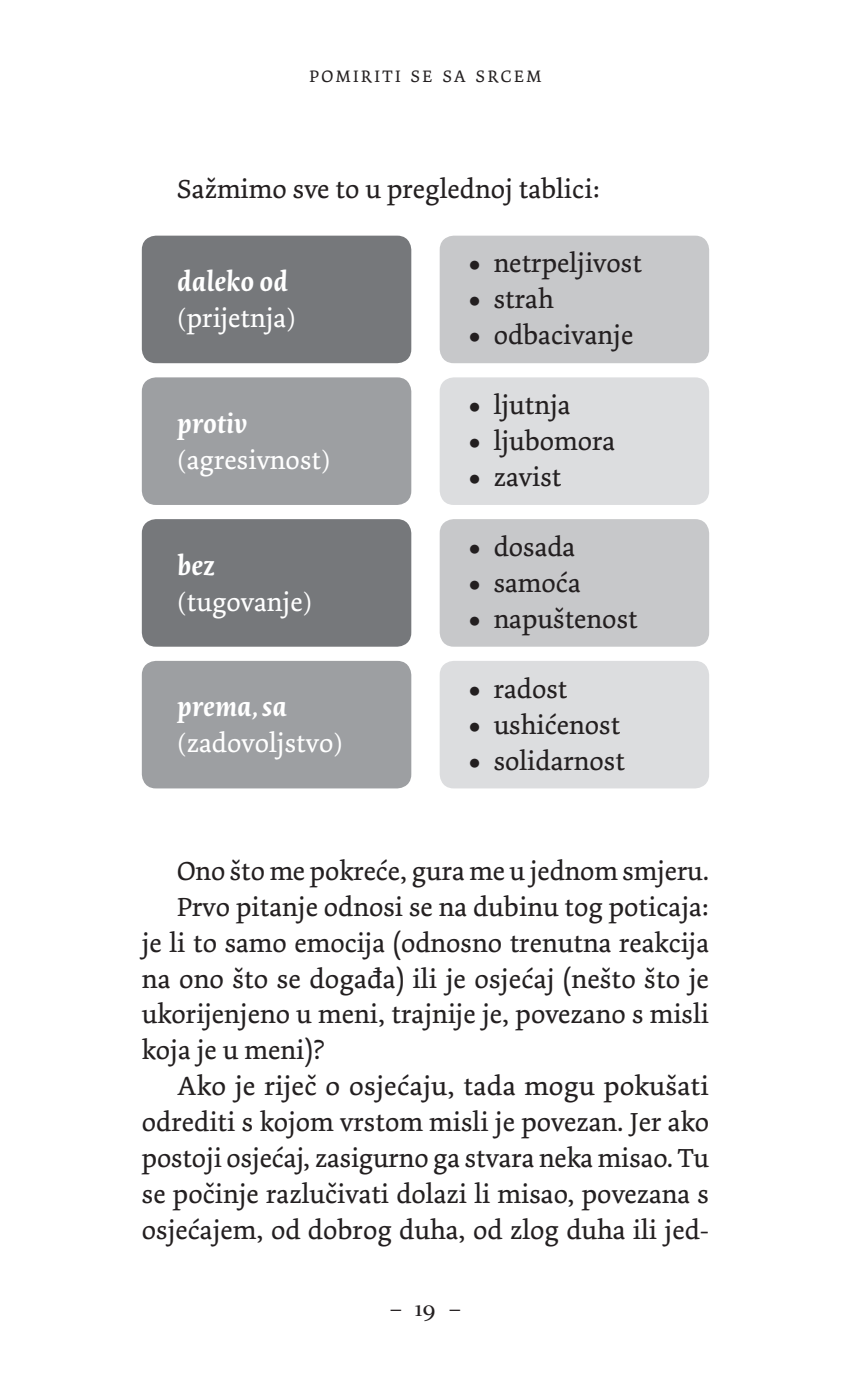
<style>
.page{position:relative;width:851px;height:1382px;background:#fff}
.page>*{position:absolute;margin:0;border:0;box-sizing:border-box;transform-origin:0 0}
.t1{font:27.5px "Dolly Pro";color:#231f20}
.t2{font:27.5px "Dolly Pro";color:#fff}
.t3{font:italic 700 27.5px "Novel Pro";color:#fff}
.t4{font:25px "Minion Pro";color:#231f20}
.t5{font:17.5px "Dolly Pro";letter-spacing:.145em;color:#231f20}
.s1{font-family:"Minion Pro"}
.s2{font-family:"Nunito";font-size:25px}
.s3{font-family:"Constantia";font-size:23.75px}
</style>
<div class="page">
<div style="left:439px;top:236px;width:270px;height:127px;background:#c7c8ca;border-radius:14px"></div>
<div style="left:439px;top:377px;width:270px;height:128px;background:#dcdddf;border-radius:14px"></div>
<div style="left:439px;top:519px;width:270px;height:128px;background:#c7c8ca;border-radius:14px"></div>
<div style="left:439px;top:661px;width:270px;height:127px;background:#dcdddf;border-radius:14px"></div>
<div style="left:142px;top:236px;width:269px;height:127px;background:#76787b;border-radius:14px"></div>
<div style="left:142px;top:377px;width:269px;height:128px;background:#9d9fa2;border-radius:14px"></div>
<div style="left:142px;top:519px;width:269px;height:128px;background:#76787b;border-radius:14px"></div>
<div style="left:142px;top:661px;width:269px;height:127px;background:#9d9fa2;border-radius:14px"></div>
<p class="t5" style="left:309px;top:65px;width:233px">POMIRITI SE SA SRCEM</p>
<p class="t1" style="left:177px;top:171px;width:424px">Sažmimo sve to u preglednoj tablici:</p>
<p class="t3" style="left:177px;top:260px;width:112px">daleko od</p>
<p class="t2" style="left:177px;top:301px;width:120px"><span class="s1">(</span>prijetnja<span class="s1">)</span></p>
<p class="t3" style="left:177px;top:402px;width:71px">protiv</p>
<p class="t2" style="left:177px;top:442px;width:155px"><span class="s1">(</span>agresivnost<span class="s1">)</span></p>
<p class="t3" style="left:177px;top:544px;width:39px">bez</p>
<p class="t2" style="left:177px;top:584px;width:136px"><span class="s1">(</span>tugovanje<span class="s1">)</span></p>
<p class="t3" style="left:177px;top:686px;width:111px">prema, sa</p>
<p class="t2" style="left:177px;top:726px;width:167px"><span class="s1">(</span>zadovoljstvo<span class="s1">)</span></p>
<p class="t1" style="left:468px;top:246px;width:175px"><span class="s2">•</span> netrpeljivost</p>
<p class="t1" style="left:468px;top:282px;width:87px"><span class="s2">•</span> strah</p>
<p class="t1" style="left:468px;top:318px;width:167px"><span class="s2">•</span> odbacivanje</p>
<p class="t1" style="left:468px;top:388px;width:104px"><span class="s2">•</span> ljutnja</p>
<p class="t1" style="left:468px;top:424px;width:149px"><span class="s2">•</span> ljubomora</p>
<p class="t1" style="left:468px;top:460px;width:95px"><span class="s2">•</span> zavist</p>
<p class="t1" style="left:468px;top:529px;width:109px"><span class="s2">•</span> dosada</p>
<p class="t1" style="left:468px;top:565px;width:114px"><span class="s2">•</span> samoća</p>
<p class="t1" style="left:468px;top:601px;width:171px"><span class="s2">•</span> napuštenost</p>
<p class="t1" style="left:468px;top:671px;width:101px"><span class="s2">•</span> radost</p>
<p class="t1" style="left:468px;top:707px;width:154px"><span class="s2">•</span> ushićenost</p>
<p class="t1" style="left:468px;top:743px;width:158px"><span class="s2">•</span> solidarnost</p>
<p class="t1" style="left:177px;top:853px;width:533px">Ono što me pokreće, gura me u jednom smjeru.</p>
<p class="t1" style="left:177px;top:889px;width:533px">Prvo pitanje odnosi se na dubinu tog poticaja:</p>
<p class="t1" style="left:142px;top:925px;width:568px">je li to samo emocija (odnosno trenutna reakcija</p>
<p class="t1" style="left:142px;top:961px;width:568px">na ono što se događa) ili je osjećaj (nešto što je</p>
<p class="t1" style="left:142px;top:997px;width:568px">ukorijenjeno u meni, trajnije je, povezano s misli</p>
<p class="t1" style="left:142px;top:1033px;width:184px">koja je u meni)?</p>
<p class="t1" style="left:177px;top:1069px;width:533px">Ako je riječ o osjećaju, tada mogu pokušati</p>
<p class="t1" style="left:142px;top:1105px;width:568px">odrediti s kojom vrstom misli je povezan. Jer ako</p>
<p class="t1" style="left:142px;top:1141px;width:568px">postoji osjećaj, zasigurno ga stvara neka misao. Tu</p>
<p class="t1" style="left:142px;top:1177px;width:568px">se počinje razlučivati dolazi li misao, povezana s</p>
<p class="t1" style="left:142px;top:1213px;width:568px">osjećajem, od dobrog duha, od zlog duha ili jed-</p>
<p class="t4" style="left:389px;top:1291px;width:74px">–<span class="s3">19</span>–</p>
</div>
